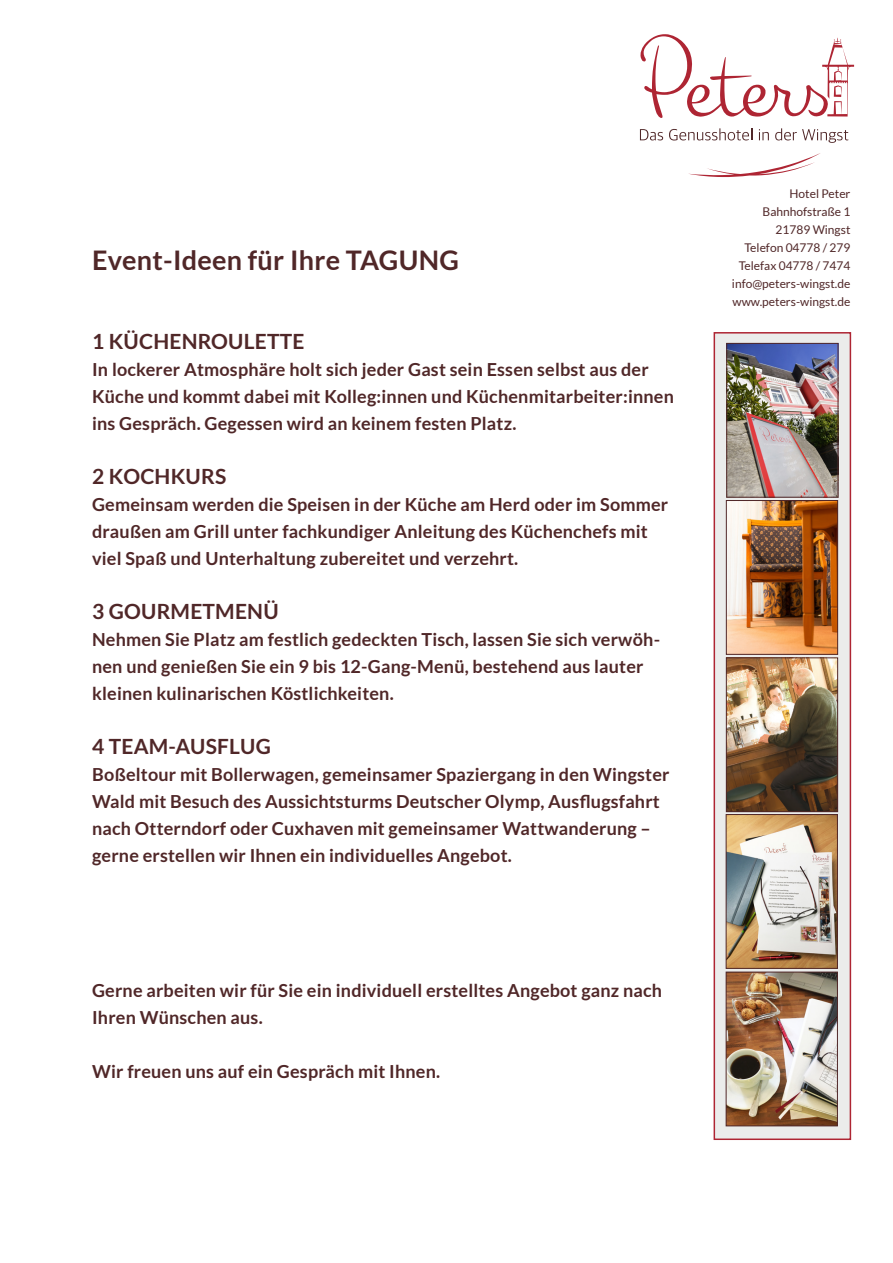
<style>
.page{position:relative;width:893px;height:1263px;background:#fff}
.page>*{position:absolute;margin:0;border:0;box-sizing:border-box;transform-origin:0 0}
.t1{font:700 27px "Lato";letter-spacing:.01em;color:#502728}
.t2{font:700 21px "Lato";letter-spacing:.01em;color:#502728}
.t3{font:700 18px/27px "Lato";letter-spacing:.01em;color:#502728}
.t4{font:12px "Lato";color:#502728}
</style>
<div class="page">
<svg style="left:640px;top:129px;width:23px;height:11px"></svg>
<svg style="left:669px;top:128px;width:83px;height:13px"></svg>
<svg style="left:759px;top:129px;width:10px;height:11px"></svg>
<svg style="left:775px;top:128px;width:73px;height:15px"></svg>
<svg style="left:688px;top:153px;width:132px;height:24px"></svg>
<svg style="left:640px;top:34px;width:214px;height:84px"></svg>
<div style="left:714px;top:332px;width:137px;height:808px;background:#ebeceb;border:2px solid #ae2533"></div>
<img style="left:728px;top:345px;width:108px;height:151px">
<div style="left:726px;top:343px;width:112px;height:155px;border:1px solid #502728"></div>
<img style="left:728px;top:502px;width:108px;height:151px">
<div style="left:726px;top:500px;width:112px;height:155px;border:1px solid #502728"></div>
<img style="left:728px;top:659px;width:108px;height:151px">
<div style="left:726px;top:657px;width:112px;height:155px;border:1px solid #502728"></div>
<img style="left:728px;top:816px;width:108px;height:151px">
<div style="left:726px;top:814px;width:112px;height:155px;border:1px solid #502728"></div>
<img style="left:728px;top:974px;width:108px;height:150px">
<div style="left:726px;top:972px;width:112px;height:154px;border:1px solid #502728"></div>
<p class="t1" style="left:92px;top:245px;width:368px">Event-Ideen für Ihre TAGUNG</p>
<p class="t2" style="left:92px;top:329px;width:214px">1 KÜCHENROULETTE</p>
<p class="t3" style="left:92px;top:356px;width:583px">In lockerer Atmosphäre holt sich jeder Gast sein Essen selbst aus der<br>Küche und kommt dabei mit Kolleg:innen und Küchenmitarbeiter:innen ins Gespräch. Gegessen wird an keinem festen Platz.</p>
<p class="t2" style="left:92px;top:464px;width:136px">2 KOCHKURS</p>
<p class="t3" style="left:92px;top:491px;width:578px">Gemeinsam werden die Speisen in der Küche am Herd oder im Sommer draußen am Grill unter fachkundiger Anleitung des Küchenchefs mit viel Spaß und Unterhaltung zubereitet und verzehrt.</p>
<p class="t2" style="left:92px;top:599px;width:188px">3 GOURMETMENÜ</p>
<p class="t3" style="left:92px;top:626px;width:570px">Nehmen Sie Platz am festlich gedeckten Tisch, lassen Sie sich verwöh&shy;nen und genießen Sie ein 9 bis 12-Gang-Menü, bestehend aus lauter kleinen kulinarischen Köstlichkeiten.</p>
<p class="t2" style="left:92px;top:734px;width:180px">4 TEAM-AUSFLUG</p>
<p class="t3" style="left:92px;top:761px;width:579px">Boßeltour mit Bollerwagen, gemeinsamer Spaziergang in den Wingster Wald mit Besuch des Aussichtsturms Deutscher Olymp, Ausflugsfahrt nach Otterndorf oder Cuxhaven mit gemeinsamer Wattwanderung – gerne erstellen wir Ihnen ein individuelles Angebot.</p>
<p class="t3" style="left:92px;top:977px;width:572px">Gerne arbeiten wir für Sie ein individuell erstelltes Angebot ganz nach<br>Ihren Wünschen aus.</p>
<p class="t3" style="left:92px;top:1058px;width:349px">Wir freuen uns auf ein Gespräch mit Ihnen.</p>
<p class="t4" style="left:789px;top:187px;width:62px">Hotel Peter</p>
<p class="t4" style="left:763px;top:205px;width:89px">Bahnhofstraße 1</p>
<p class="t4" style="left:775px;top:223px;width:76px">21789 Wingst</p>
<p class="t4" style="left:744px;top:241px;width:107px">Telefon 04778 / 279</p>
<p class="t4" style="left:739px;top:259px;width:113px">Telefax 04778 / 7474</p>
<p class="t4" style="left:732px;top:277px;width:120px">info@peters-wingst.de</p>
<p class="t4" style="left:732px;top:295px;width:119px">www.peters-wingst.de</p>
</div>
